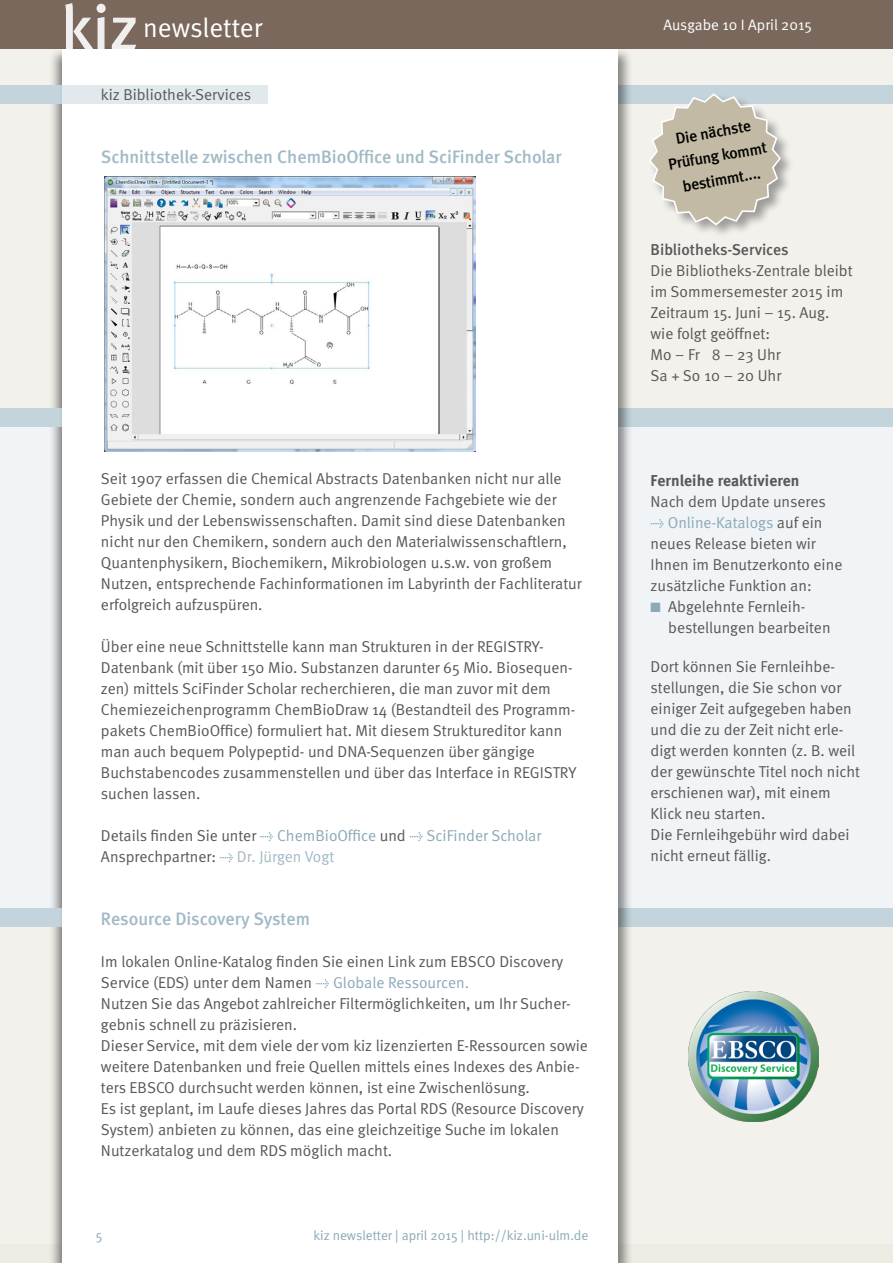
<style>
.page{position:relative;width:893px;height:1263px;background:#fff}
.page>*{position:absolute;margin:0;border:0;box-sizing:border-box;transform-origin:0 0}
.t1{font:500 63px "Meta";color:#fff}
.t2{font:27px "Meta Normal";color:#fff}
.t3{font:500 18px "Meta";color:#a1bac6}
.t4{font:15.75px/21px "Meta Normal";color:#58585a}
.t5{font:500 15.75px/24px "Meta";color:#000;text-align:center}
.t6{font:700 15.75px "Meta";letter-spacing:.01em;color:#58585a}
.t7{font:500 15.75px "Meta";color:#58585a}
.t8{font:15.15px "Meta Normal";color:#fff}
.t9{font:13.5px "Meta Normal";color:#8ba9b8}
.s1{font-family:"Meta Normal Expert";color:#8ba9b8}
.s2{color:#8ba9b8}
.s3{color:#a1bac6}
</style>
<div class="page">
<div style="left:0;top:879px;width:893px;height:384px;background:#f3f1ec"></div>
<div style="left:0;top:427px;width:893px;height:500px;background:#f0f4f7"></div>
<div style="left:0;top:1244px;width:893px;height:19px;background:#edebe2"></div>
<div style="left:0;top:0;width:893px;height:50px;background:#7b685c"></div>
<div style="left:0;top:50px;width:893px;height:377px;background:#f3f1ec"></div>
<div style="left:48px;top:47px;width:102px;height:1216px;background:#000;opacity:.44"></div>
<div style="left:0;top:409px;width:893px;height:18px;background:#c3d4dc"></div>
<div style="left:0;top:908px;width:893px;height:19px;background:#c3d4dc"></div>
<div style="left:0;top:85px;width:893px;height:19px;background:#c3d4dc"></div>
<div style="left:59px;top:47px;width:574px;height:1216px;background:#000;opacity:.45"></div>
<div style="left:62px;top:50px;width:556px;height:1213px;background:#fff"></div>
<div style="left:59px;top:85px;width:209px;height:19px;background:#e1e9ed"></div>
<img style="left:105px;top:176px;width:371px;height:275px">
<div style="left:648px;top:92px;width:146px;height:147px;background:#000;opacity:.35"></div>
<svg style="left:648px;top:92px;width:134px;height:135px"></svg>
<img style="left:689px;top:991px;width:129px;height:130px">
<h1 class="t1" style="left:61px;top:-9px;width:79px">kiz</h1>
<h2 class="t2" style="left:143px;top:12px;width:120px">newsletter</h2>
<p class="t4" style="left:101px;top:84px;width:152px">kiz Bibliothek-Services</p>
<p class="t3" style="left:101px;top:146px;width:462px">Schnittstelle zwischen ChemBioOffice und SciFinder Scholar</p>
<p class="t4" style="left:101px;top:468px;width:482px">Seit 1907 erfassen die Chemical Abstracts Datenbanken nicht nur alle Gebiete der Chemie, sondern auch angrenzende Fachgebiete wie der Physik und der Lebenswissenschaften. Damit sind diese Datenbanken nicht nur den Chemikern, sondern auch den Materialwissenschaftlern, Quantenphysikern, Biochemikern, Mikrobiologen u.s.w. von großem Nutzen, entsprechende Fachinformationen im Labyrinth der Fachliteratur erfolgreich aufzuspüren.</p>
<p class="t4" style="left:101px;top:636px;width:477px">Über eine neue Schnittstelle kann man Strukturen in der REGISTRY-Datenbank (mit über 150 Mio. Substanzen darunter 65 Mio. Biosequen&shy;zen) mittels SciFinder Scholar recherchieren, die man zuvor mit dem Chemiezeichenprogramm ChemBioDraw 14 (Bestandteil des Programm&shy;pakets ChemBioOffice) formuliert hat. Mit diesem Struktureditor kann man auch bequem Polypeptid- und DNA-Sequenzen über gängige Buchstabencodes zusammenstellen und über das Interface in REGISTRY suchen lassen.</p>
<p class="t4" style="left:101px;top:825px;width:442px">Details finden Sie unter <span class="s1">t</span> <span class="s2">ChemBioOffice</span> und <span class="s1">t</span> <span class="s2">SciFinder Scholar<br></span>Ansprechpartner: <span class="s1">t</span> <span class="s3">Dr. Jürgen Vogt</span></p>
<p class="t3" style="left:101px;top:908px;width:211px">Resource Discovery System</p>
<p class="t4" style="left:101px;top:951px;width:488px">Im lokalen Online-Katalog finden Sie einen Link zum EBSCO Discovery Service (EDS) unter dem Namen <span class="s1">t</span> <span class="s2">Globale Ressourcen.<br></span>Nutzen Sie das Angebot zahlreicher Filtermöglichkeiten, um Ihr Sucher&shy;gebnis schnell zu präzisieren.<br>Dieser Service, mit dem viele der vom kiz lizenzierten E-Ressourcen sowie weitere Datenbanken und freie Quellen mittels eines Indexes des Anbie&shy;ters EBSCO durchsucht werden können, ist eine Zwischenlösung.<br>Es ist geplant, im Laufe dieses Jahres das Portal RDS (Resource Discovery System) anbieten zu können, das eine gleichzeitige Suche im lokalen Nutzerkatalog und dem RDS möglich macht.</p>
<p class="t9" style="left:96px;top:1228px;width:8px">5</p>
<p class="t9" style="left:313px;top:1228px;width:276px">kiz newsletter | april 2015 | http://kiz.uni-ulm.de</p>
<p class="t8" style="left:663px;top:16px;width:150px">Ausgabe 10 I April 2015</p>
<p class="t5" style="left:662px;top:129px;width:101px;rotate:-10deg">Die nächste<br>Prüfung kommt bestimmt....</p>
<p class="t7" style="left:651px;top:241px;width:140px">Bibliotheks-Services</p>
<p class="t4" style="left:651px;top:260px;width:203px">Die Bibliotheks-Zentrale bleibt im Sommersemester 2015 im<br>Zeitraum 15. Juni – 15. Aug. wie folgt geöffnet:<br>Mo – Fr 8 – 23 Uhr<br>Sa + So 10 – 20 Uhr</p>
<p class="t6" style="left:651px;top:471px;width:150px">Fernleihe reaktivieren</p>
<p class="t4" style="left:651px;top:491px;width:193px">Nach dem Update unseres <span class="s1">t</span> <span class="s2">Online-Katalogs</span> auf ein neues Release bieten wir<br>Ihnen im Benutzerkonto eine zusätzliche Funktion an:</p>
<p class="t4" style="left:668px;top:596px;width:164px;text-indent:-18px"><span class="s2">■</span> Abgelehnte Fernleih&shy;bestellungen bearbeiten</p>
<p class="t4" style="left:651px;top:656px;width:211px">Dort können Sie Fernleihbe&shy;stellungen, die Sie schon vor einiger Zeit aufgegeben haben und die zu der Zeit nicht erle&shy;digt werden konnten (z. B. weil der gewünschte Titel noch nicht erschienen war), mit einem<br>Klick neu starten.<br>Die Fernleihgebühr wird dabei nicht erneut fällig.</p>
</div>
